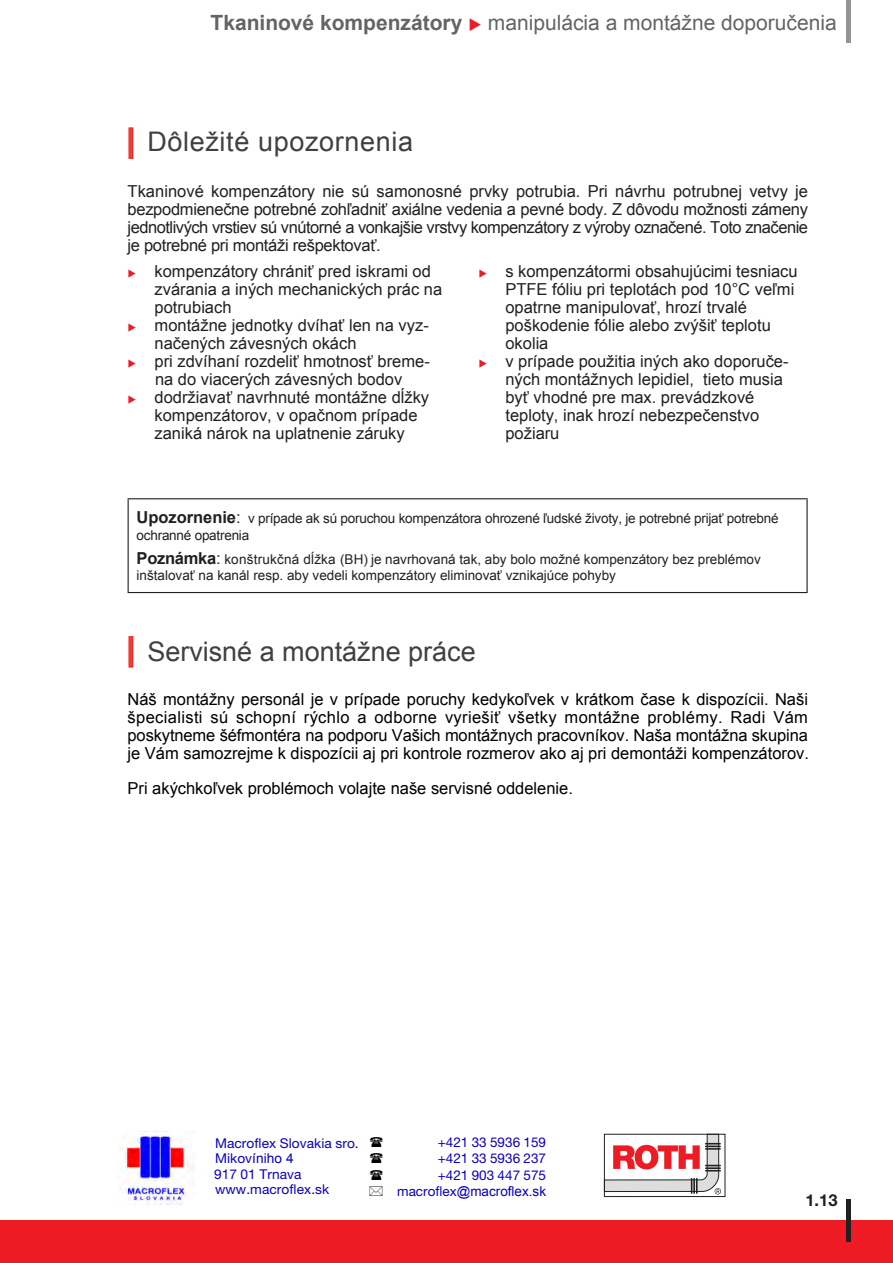
<style>
.page{position:relative;width:893px;height:1263px;background:#fff}
.page>*{position:absolute;margin:0;border:0;box-sizing:border-box;transform-origin:0 0}
.t1{font:300 27px "Helvetica Neue LT Pro";color:#404041}
.t2{font:27px "Arial";color:#404041}
.t3{font:27px "Arial";letter-spacing:.025em;color:#404041}
.t4{font:21px "Arial";color:#636466}
.t5{font:16.5px/18px "Arial";color:#231f20;text-align:justify}
.t6{font:16.5px/18px "Arial";color:#000;text-align:justify}
.t7{font:700 16.5px "Helvetica Neue LT Pro";color:#231f20}
.t8{font:13.5px/16.2px "Arial";color:#231f20}
.t9{font:13.5px/15.5px "Helvetica Neue LTW1 G";letter-spacing:.005em;color:#0a00bc}
.t10{font:13.5px/16.2px "Helvetica Neue LTW1 G";color:#0a00bb;text-align:justify}
.t11{font:13.5px "Arial";color:#0a00bb}
.t12{font:13.5px "Arial";letter-spacing:.005em;color:#0a00bc}
.s1{font-weight:700}
.s2{font-family:"STIX General";color:#ed1c24}
.s3{font-weight:700;font-size:30px;color:#ef402f}
.s4{font-family:"STIX General";font-size:13.5px;color:#ed1c24}
.s5{font-weight:700;font-size:16.5px}
.s6{font-size:16.5px}
.s7{font-family:"Helvetica Neue LTW1 G"}
</style>
<div class="page">
<div style="left:0;top:1220px;width:893px;height:43px;background:#ed1c24"></div>
<hr style="left:846px;top:1199px;width:4px;height:43px;background:#231f20">
<hr style="left:846px;top:0;width:4px;height:43px;background:#939598">
<div style="left:129px;top:127px;width:4px;height:32px;border:2px solid #ed1c24"></div>
<hr style="left:128px;top:498px;width:679px;height:1px;background:#231f20">
<hr style="left:128px;top:499px;width:1px;height:93px;background:#231f20">
<hr style="left:806px;top:499px;width:1px;height:93px;background:#231f20">
<hr style="left:128px;top:592px;width:679px;height:1px;background:#231f20">
<div style="left:129px;top:636px;width:4px;height:32px;border:2px solid #ed1c24"></div>
<img style="left:119px;top:1131px;width:75px;height:74px">
<svg style="left:604px;top:1133px;width:122px;height:64px"></svg>
<p class="t4" style="left:211px;top:12px;width:628px"><span class="s1">Tkaninové kompenzátory</span> <span class="s2">▸</span> manipulácia a montážne doporučenia</p>
<h1 class="t1" style="left:128px;top:134px;width:236px"><span class="s3">|</span> Wichtige Hinweise</h1>
<p class="t5" style="left:128px;top:183px;width:682px">Tkaninové kompenzátory nie sú samonosné prvky potrubia. Pri návrhu potrubnej vetvy je bezpodmienečne potrebné zohľadniť axiálne vedenia a pevné body. Z dôvodu možnosti zámeny jednotlivých vrstiev sú vnútorné a vonkajšie vrstvy kompenzátory z výroby označené. Toto značenie je potrebné pri montáži rešpektovať.</p>
<p class="t5" style="left:128px;top:263px;width:305px"><span class="s4">▸</span> kompenzátory chrániť pred iskrami od</p>
<p class="t5" style="left:155px;top:281px;width:289px">zvárania a iných mechanických prác na</p>
<p class="t5" style="left:155px;top:299px;width:78px">potrubiach</p>
<p class="t5" style="left:128px;top:317px;width:303px"><span class="s4">▸</span> montážne jednotky dvíhať len na vyz-</p>
<p class="t5" style="left:155px;top:335px;width:203px">načených závesných okách</p>
<p class="t5" style="left:128px;top:353px;width:304px"><span class="s4">▸</span> pri zdvíhaní rozdeliť hmotnosť breme-</p>
<p class="t5" style="left:155px;top:371px;width:249px">na do viacerých závesných bodov</p>
<p class="t5" style="left:128px;top:389px;width:303px"><span class="s4">▸</span> dodržiavať navrhnuté montážne dĺžky</p>
<p class="t5" style="left:155px;top:407px;width:264px">kompenzátorov, v opačnom prípade</p>
<p class="t5" style="left:155px;top:425px;width:252px">zaniká nárok na uplatnenie záruky</p>
<h1 class="t3" style="left:147px;top:128px;width:267px">Dôležité upozornenia</h1>
<p class="t5" style="left:478px;top:263px;width:321px"><span class="s4">▸</span> s kompenzátormi obsahujúcimi tesniacu</p>
<p class="t5" style="left:505px;top:281px;width:290px">PTFE fóliu pri teplotách pod 10°C veľmi</p>
<p class="t5" style="left:505px;top:299px;width:243px">opatrne manipulovať, hrozí trvalé</p>
<p class="t5" style="left:505px;top:317px;width:267px">poškodenie fólie alebo zvýšiť teplotu</p>
<p class="t5" style="left:505px;top:335px;width:45px">okolia</p>
<p class="t5" style="left:478px;top:353px;width:312px"><span class="s4">▸</span> v prípade použitia iných ako doporuče-</p>
<p class="t5" style="left:505px;top:371px;width:279px">ných montážnych lepidiel, tieto musia</p>
<p class="t5" style="left:505px;top:389px;width:250px">byť vhodné pre max. prevádzkové</p>
<p class="t5" style="left:505px;top:407px;width:255px">teploty, inak hrozí nebezpečenstvo</p>
<p class="t5" style="left:505px;top:425px;width:56px">požiaru</p>
<p class="t8" style="left:137px;top:511px;width:643px"><span class="s5">Upozornenie</span><span class="s6">:</span> v prípade ak sú poruchou kompenzátora ohrozené ľudské životy, je potrebné prijať potrebné ochranné opatrenia</p>
<p class="t8" style="left:137px;top:551px;width:626px"><span class="s5">Poznámka</span><span class="s6">:</span> konštrukčná dĺžka (BH) je navrhovaná tak, aby bolo možné kompenzátory bez preblémov inštalovať na kanál resp. aby vedeli kompenzátory eliminovať vznikajúce pohyby</p>
<h1 class="t1" style="left:128px;top:643px;width:207px"><span class="s3">|</span> Montageservice</h1>
<p class="t6" style="left:128px;top:691px;width:683px">Náš montážny personál je v prípade poruchy kedykoľvek v krátkom čase k dispozícii. Naši špecialisti sú schopní rýchlo a odborne vyriešiť všetky montážne problémy. Radi Vám poskytneme šéfmontéra na podporu Vašich montážnych pracovníkov. Naša montážna skupina je Vám samozrejme k dispozícii aj pri kontrole rozmerov ako aj pri demontáži kompenzátorov.</p>
<p class="t6" style="left:128px;top:781px;width:447px">Pri akýchkoľvek problémoch volajte naše servisné oddelenie.</p>
<h1 class="t2" style="left:147px;top:638px;width:330px">Servisné a montážne práce</h1>
<p class="t9" style="left:215px;top:1137px;width:145px">Macroflex Slovakia sro.</p>
<p class="t12" style="left:215px;top:1152px;width:80px"><span class="s7">Mikov</span>íniho 4</p>
<p class="t9" style="left:214px;top:1167px;width:117px">917 01 Trnava www.macroflex.sk</p>
<p class="t10" style="left:438px;top:1136px;width:110px">+421 33 5936 159 +421 33 5936 237 +421 903 447 575</p>
<p class="t11" style="left:397px;top:1184px;width:150px"><span class="s7">macroflex</span>@macroflex.sk</p>
<p class="t7" style="left:805px;top:1194px;width:34px">1.13</p>
</div>
